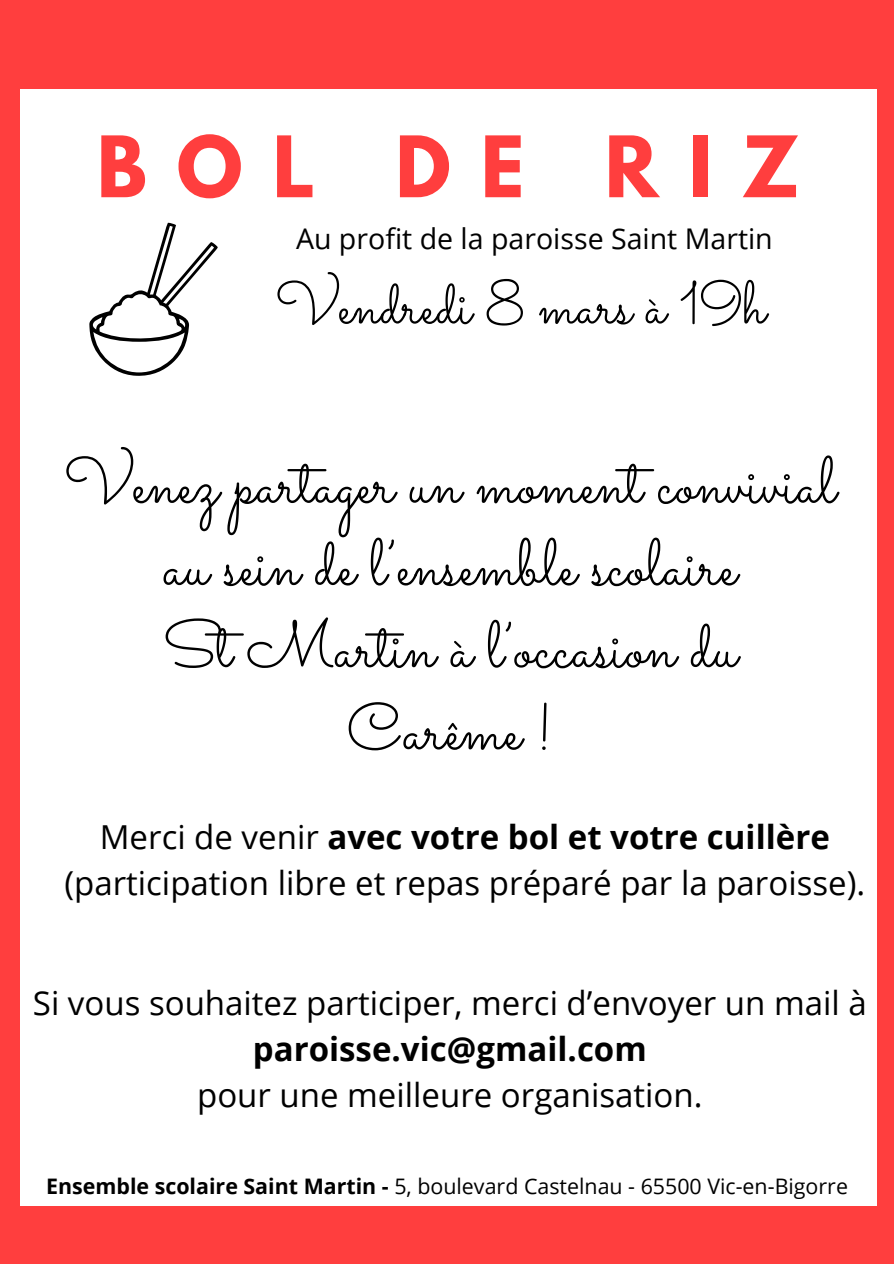
<style>
.page{position:relative;width:894px;height:1264px;background:#fff}
.page>*{position:absolute;margin:0;border:0;box-sizing:border-box;transform-origin:0 0}
.t1{font:700 75px "League Spartan";letter-spacing:.4em;color:#ff3e3e}
.t2{font:65.85px/82.2px "Sacramento";color:#000;text-align:center}
.t3{font:60.75px "Sacramento";color:#000}
.t4{font:33px/46.2px "Open Sans";color:#000;text-align:center}
.t5{font:28.5px "Open Sans";color:#000}
.t6{font:21.45px "Open Sans";color:#000}
.s1{font-weight:700}
</style>
<div class="page">
<div style="left:0;top:0;width:893px;height:1263px;background:#ff3e3e"></div>
<div style="left:20px;top:89px;width:855px;height:1116px;background:#fff"></div>
<svg style="left:89px;top:223px;width:129px;height:153px"></svg>
<p class="t1" style="left:97px;top:130px;width:703px">BOL DE RIZ</p>
<h2 class="t5" style="left:296px;top:219px;width:478px">Au profit de la paroisse Saint Martin</h2>
<p class="t3" style="left:275px;top:266px;width:492px">Vendredi 8 mars à 19h</p>
<p class="t2" style="left:64px;top:438px;width:773px">Venez partager un moment convivial au sein de l’ensemble scolaire<br>St Martin à l’occasion du<br>Carême !</p>
<h2 class="t4" style="left:64px;top:813px;width:802px">Merci de venir <span class="s1">avec votre bol et votre cuillère </span>(participation libre et repas préparé par la paroisse).</h2>
<h4 class="t4" style="left:33px;top:978px;width:835px">Si vous souhaitez participer, merci d’envoyer un mail à <span class="s1">paroisse.vic@gmail.com<br></span>pour une meilleure organisation.</h4>
<h1 class="t6" style="left:46px;top:1171px;width:803px"><span class="s1">Ensemble scolaire Saint Martin -</span> 5, boulevard Castelnau - 65500 Vic-en-Bigorre</h1>
</div>
